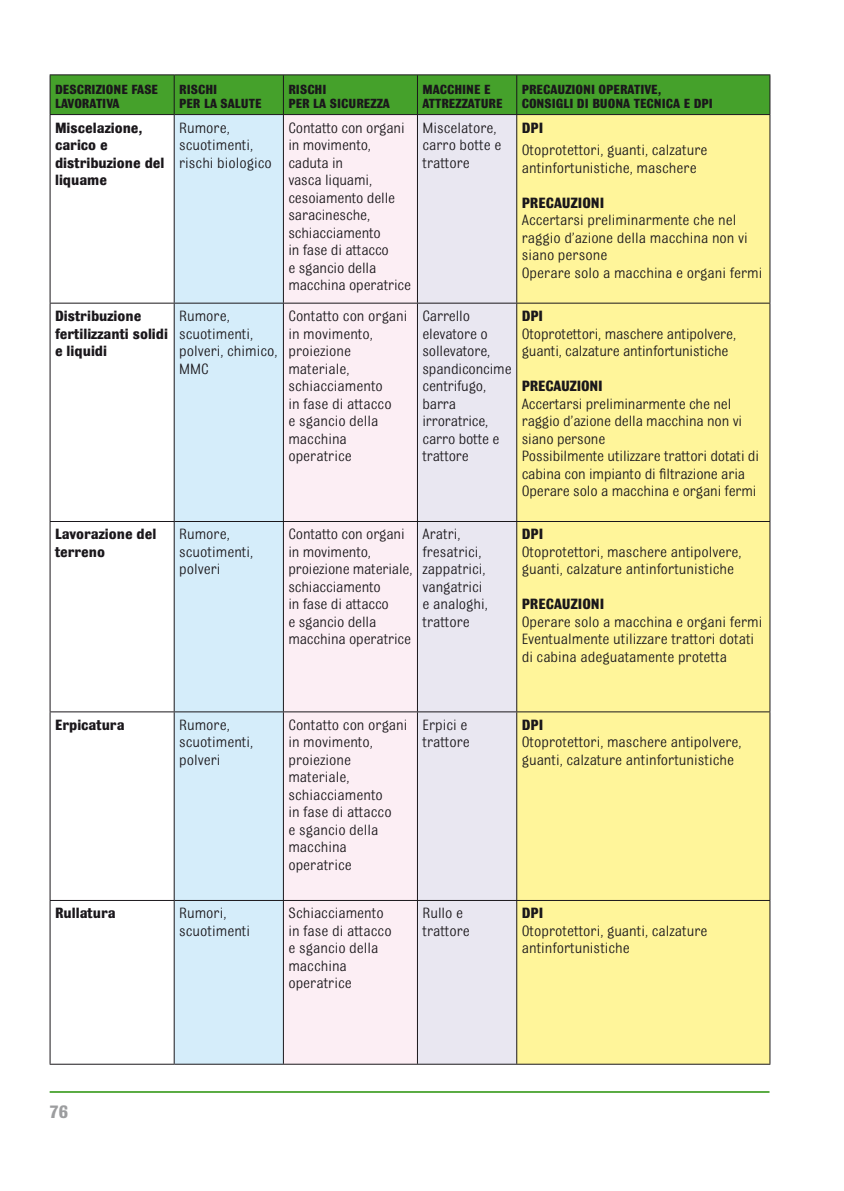
<style>
.page{position:relative;width:844px;height:1191px;background:#fff}
.page>*{position:absolute;margin:0;border:0;box-sizing:border-box;transform-origin:0 0}
.t1{font:700 19.25px "Bulldog";color:#9c9d9f}
.t2{font:15.75px/17.5px "Bulldog";color:#1a171b}
.t3{font:700 15.75px/17.5px "Bulldog";color:#1a171b}
.t4{font:700 14px/14px "Bulldog";color:#1a171b}
</style>
<div class="page">
<hr style="left:50px;top:1091px;width:719px;height:1px;background:#45a12b">
<div style="left:51px;top:75px;width:718px;height:39px;background:#45a12b"></div>
<div style="left:175px;top:115px;width:108px;height:948px;background:#d5edfa"></div>
<div style="left:284px;top:115px;width:133px;height:948px;background:#fceef4"></div>
<div style="left:418px;top:115px;width:98px;height:948px;background:#e9e7f1"></div>
<div style="left:517px;top:115px;width:252px;height:948px;background:#fff59a"></div>
<hr style="left:50px;top:74px;width:124px;height:1px;background:#1a171b">
<hr style="left:174px;top:74px;width:596px;height:1px;background:#1a171b">
<hr style="left:769px;top:75px;width:1px;height:39px;background:#1a171b">
<hr style="left:769px;top:115px;width:1px;height:188px;background:#1a171b">
<hr style="left:769px;top:303px;width:1px;height:218px;background:#1a171b">
<hr style="left:769px;top:522px;width:1px;height:189px;background:#1a171b">
<hr style="left:769px;top:712px;width:1px;height:188px;background:#1a171b">
<hr style="left:769px;top:901px;width:1px;height:162px;background:#1a171b">
<hr style="left:50px;top:114px;width:124px;height:1px;background:#1a171b">
<hr style="left:174px;top:114px;width:596px;height:1px;background:#1a171b">
<hr style="left:50px;top:303px;width:124px;height:1px;background:#1a171b">
<hr style="left:174px;top:303px;width:596px;height:1px;background:#1a171b">
<hr style="left:50px;top:521px;width:124px;height:1px;background:#1a171b">
<hr style="left:174px;top:521px;width:596px;height:1px;background:#1a171b">
<hr style="left:50px;top:711px;width:124px;height:1px;background:#1a171b">
<hr style="left:174px;top:711px;width:596px;height:1px;background:#1a171b">
<hr style="left:50px;top:900px;width:124px;height:1px;background:#1a171b">
<hr style="left:174px;top:900px;width:596px;height:1px;background:#1a171b">
<hr style="left:50px;top:1063px;width:124px;height:1px;background:#1a171b">
<hr style="left:174px;top:1063px;width:596px;height:1px;background:#1a171b">
<hr style="left:50px;top:75px;width:1px;height:39px;background:#1a171b">
<hr style="left:174px;top:75px;width:1px;height:39px;background:#1a171b">
<hr style="left:283px;top:75px;width:1px;height:39px;background:#1a171b">
<hr style="left:417px;top:75px;width:1px;height:39px;background:#1a171b">
<hr style="left:516px;top:75px;width:1px;height:39px;background:#1a171b">
<hr style="left:50px;top:115px;width:1px;height:188px;background:#1a171b">
<hr style="left:174px;top:115px;width:1px;height:188px;background:#1a171b">
<hr style="left:283px;top:115px;width:1px;height:188px;background:#1a171b">
<hr style="left:417px;top:115px;width:1px;height:188px;background:#1a171b">
<hr style="left:516px;top:115px;width:1px;height:188px;background:#1a171b">
<hr style="left:50px;top:303px;width:1px;height:218px;background:#1a171b">
<hr style="left:174px;top:303px;width:1px;height:218px;background:#1a171b">
<hr style="left:283px;top:303px;width:1px;height:218px;background:#1a171b">
<hr style="left:417px;top:303px;width:1px;height:218px;background:#1a171b">
<hr style="left:516px;top:303px;width:1px;height:218px;background:#1a171b">
<hr style="left:50px;top:522px;width:1px;height:189px;background:#1a171b">
<hr style="left:174px;top:522px;width:1px;height:189px;background:#1a171b">
<hr style="left:283px;top:522px;width:1px;height:189px;background:#1a171b">
<hr style="left:417px;top:522px;width:1px;height:189px;background:#1a171b">
<hr style="left:516px;top:522px;width:1px;height:189px;background:#1a171b">
<hr style="left:50px;top:712px;width:1px;height:188px;background:#1a171b">
<hr style="left:174px;top:712px;width:1px;height:188px;background:#1a171b">
<hr style="left:283px;top:712px;width:1px;height:188px;background:#1a171b">
<hr style="left:417px;top:712px;width:1px;height:188px;background:#1a171b">
<hr style="left:516px;top:712px;width:1px;height:188px;background:#1a171b">
<hr style="left:50px;top:901px;width:1px;height:162px;background:#1a171b">
<hr style="left:174px;top:901px;width:1px;height:162px;background:#1a171b">
<hr style="left:283px;top:901px;width:1px;height:162px;background:#1a171b">
<hr style="left:417px;top:901px;width:1px;height:162px;background:#1a171b">
<hr style="left:516px;top:901px;width:1px;height:162px;background:#1a171b">
<p class="t4" style="left:55px;top:83px;width:105px">DESCRIZIONE FASE<br>LAVORATIVA</p>
<p class="t4" style="left:179px;top:83px;width:84px">RISCHI<br>PER LA SALUTE</p>
<p class="t4" style="left:288px;top:83px;width:103px">RISCHI<br>PER LA SICUREZZA</p>
<p class="t4" style="left:422px;top:83px;width:82px">MACCHINE E<br>ATTREZZATURE</p>
<p class="t4" style="left:521px;top:83px;width:193px">PRECAUZIONI OPERATIVE,<br>CONSIGLI DI BUONA TECNICA E DPI</p>
<p class="t3" style="left:55px;top:120px;width:111px">Miscelazione, carico e distribuzione del liquame</p>
<p class="t2" style="left:179px;top:120px;width:94px">Rumore, scuotimenti, rischi biologico</p>
<p class="t2" style="left:288px;top:120px;width:124px">Contatto con organi in movimento, caduta in<br>vasca liquami, cesoiamento delle saracinesche, schiacciamento<br>in fase di attacco<br>e sgancio della macchina operatrice</p>
<p class="t2" style="left:422px;top:120px;width:80px">Miscelatore, carro botte e trattore</p>
<p class="t3" style="left:521px;top:120px;width:23px">DPI</p>
<p class="t2" style="left:521px;top:143px;width:187px">Otoprotettori, guanti, calzature antinfortunistiche, maschere</p>
<p class="t3" style="left:521px;top:195px;width:84px">PRECAUZIONI</p>
<p class="t2" style="left:521px;top:213px;width:242px">Accertarsi preliminarmente che nel raggio d’azione della macchina non vi siano persone<br>Operare solo a macchina e organi fermi</p>
<p class="t3" style="left:55px;top:309px;width:114px">Distribuzione fertilizzanti solidi e liquidi</p>
<p class="t2" style="left:179px;top:309px;width:100px">Rumore, scuotimenti, polveri, chimico,<br>MMC</p>
<p class="t2" style="left:288px;top:309px;width:121px">Contatto con organi in movimento, proiezione materiale, schiacciamento<br>in fase di attacco<br>e sgancio della macchina operatrice</p>
<p class="t2" style="left:422px;top:309px;width:91px">Carrello elevatore o sollevatore, spandiconcime centrifugo, barra irroratrice, carro botte e trattore</p>
<p class="t3" style="left:521px;top:308px;width:23px">DPI</p>
<p class="t2" style="left:521px;top:326px;width:216px">Otoprotettori, maschere antipolvere, guanti, calzature antinfortunistiche</p>
<p class="t3" style="left:521px;top:378px;width:82px">PRECAUZIONI</p>
<p class="t2" style="left:521px;top:396px;width:239px">Accertarsi preliminarmente che nel raggio d’azione della macchina non vi siano persone<br>Possibilmente utilizzare trattori dotati di cabina con impianto di filtrazione aria Operare solo a macchina e organi fermi</p>
<p class="t3" style="left:55px;top:527px;width:103px">Lavorazione del terreno</p>
<p class="t2" style="left:179px;top:527px;width:76px">Rumore, scuotimenti, polveri</p>
<p class="t2" style="left:288px;top:527px;width:126px">Contatto con organi in movimento, proiezione materiale, schiacciamento<br>in fase di attacco<br>e sgancio della macchina operatrice</p>
<p class="t2" style="left:422px;top:527px;width:67px">Aratri, fresatrici, zappatrici, vangatrici e analoghi, trattore</p>
<p class="t3" style="left:521px;top:527px;width:23px">DPI</p>
<p class="t2" style="left:521px;top:544px;width:221px">Otoprotettori, maschere antipolvere, guanti, calzature antinfortunistiche</p>
<p class="t3" style="left:521px;top:597px;width:84px">PRECAUZIONI</p>
<p class="t2" style="left:521px;top:614px;width:242px">Operare solo a macchina e organi fermi<br>Eventualmente utilizzare trattori dotati di cabina adeguatamente protetta</p>
<p class="t3" style="left:55px;top:717px;width:71px">Erpicatura</p>
<p class="t2" style="left:179px;top:717px;width:76px">Rumore, scuotimenti, polveri</p>
<p class="t2" style="left:288px;top:717px;width:121px">Contatto con organi in movimento, proiezione materiale, schiacciamento<br>in fase di attacco<br>e sgancio della macchina operatrice</p>
<p class="t2" style="left:422px;top:717px;width:49px">Erpici e trattore</p>
<p class="t3" style="left:521px;top:717px;width:23px">DPI</p>
<p class="t2" style="left:521px;top:734px;width:221px">Otoprotettori, maschere antipolvere, guanti, calzature antinfortunistiche</p>
<p class="t3" style="left:55px;top:905px;width:62px">Rullatura</p>
<p class="t2" style="left:179px;top:905px;width:72px">Rumori, scuotimenti</p>
<p class="t2" style="left:288px;top:905px;width:105px">Schiacciamento in fase di attacco e sgancio della macchina operatrice</p>
<p class="t2" style="left:422px;top:905px;width:49px">Rullo e trattore</p>
<p class="t3" style="left:521px;top:905px;width:23px">DPI</p>
<p class="t2" style="left:521px;top:923px;width:187px">Otoprotettori, guanti, calzature antinfortunistiche</p>
<p class="t1" style="left:50px;top:1104px;width:20px">76</p>
</div>
